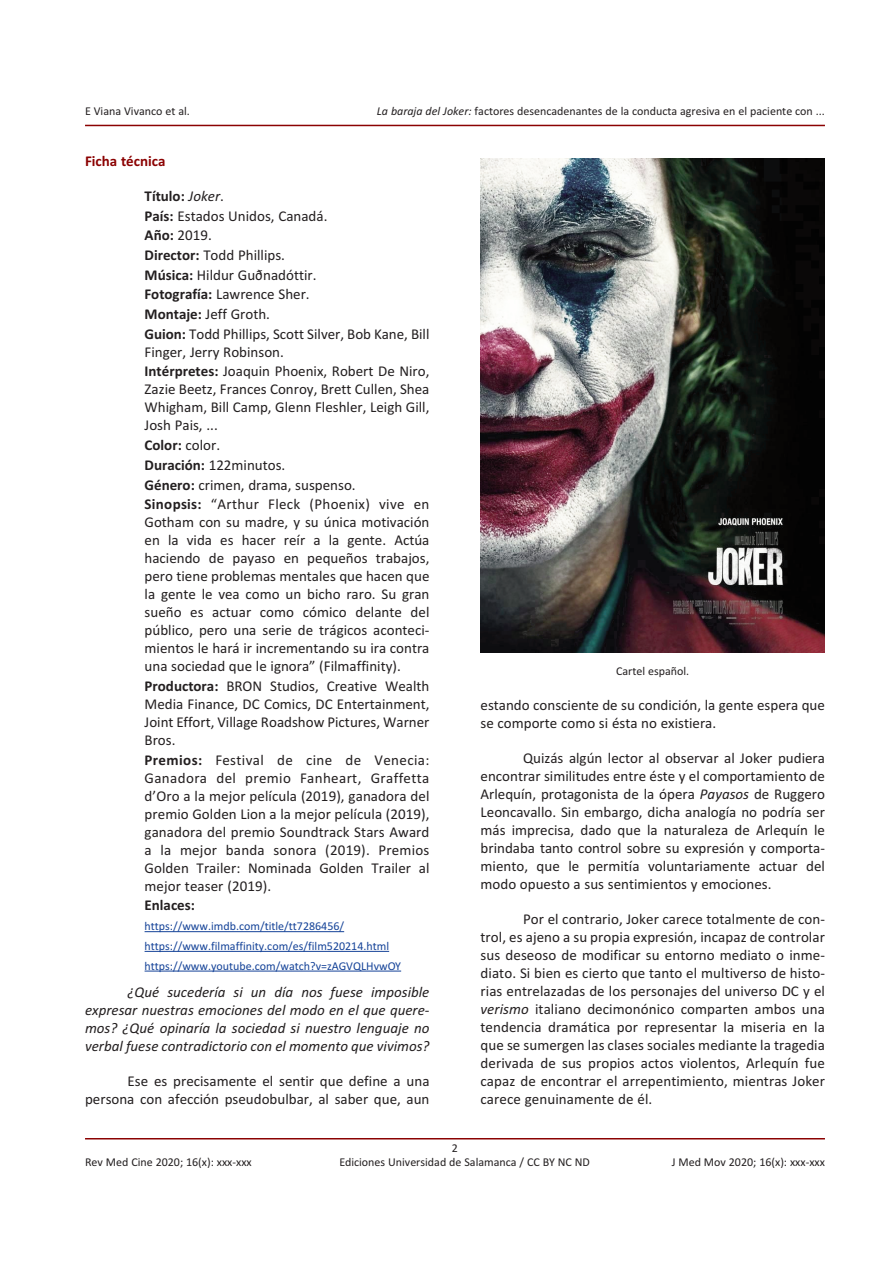
<style>
.page{position:relative;width:893px;height:1263px;background:#fff}
.page>*{position:absolute;margin:0;border:0;box-sizing:border-box;transform-origin:0 0}
.t1{font:15px/18px "Calibri";color:#231f20;text-align:justify}
.t2{font:italic 15px/18px "Calibri";color:#231f20;text-align:justify}
.t3{font:700 15px "Calibri";color:#8b0202}
.t4{font:700 15px "Calibri";color:#231f20}
.t5{font:12px "Calibri";color:#231f20}
.t6{font:12px/19.6px "Calibri";color:#154398}
.s1{font-style:italic}
.s2{font-weight:700}
</style>
<div class="page">
<hr style="left:145px;top:931px;width:199px;height:1px;background:#154398">
<hr style="left:145px;top:951px;width:244px;height:1px;background:#154398">
<hr style="left:145px;top:971px;width:256px;height:1px;background:#154398">
<hr style="left:85px;top:1138px;width:740px;height:1px;background:#8b0202">
<hr style="left:85px;top:125px;width:740px;height:1px;background:#8b0202">
<img style="left:480px;top:158px;width:345px;height:494px">
<p class="t5" style="left:85px;top:104px;width:106px">E Viana Vivanco et al.</p>
<p class="t5" style="left:377px;top:104px;width:450px"><span class="s1">La baraja del Joker:</span> factores desencadenantes de la conducta agresiva en el paciente con ...</p>
<p class="t3" style="left:85px;top:152px;width:82px">Ficha técnica</p>
<p class="t1" style="left:145px;top:186px;width:286px;line-height:19.6px;text-align:left"><span class="s2">Título:</span> <span class="s1">Joker</span>.<br><span class="s2">País:</span> Estados Unidos, Canadá.<br><span class="s2">Año:</span> 2019.<br><span class="s2">Director:</span> Todd Phillips.<br><span class="s2">Música:</span> Hildur Guðnadóttir.<br><span class="s2">Fotografía:</span> Lawrence Sher.<br><span class="s2">Montaje:</span> Jeff Groth.<br><span class="s2">Guion:</span> Todd Phillips, Scott Silver, Bob Kane, Bill</p>
<p class="t1" style="left:145px;top:342px;width:286px;line-height:19.6px">Finger, Jerry Robinson.<br><span class="s2">Intérpretes:</span> Joaquin Phoenix, Robert De Niro,</p>
<p class="t1" style="left:145px;top:380px;width:286px">Zazie Beetz, Frances Conroy, Brett Cullen, Shea Whigham, Bill Camp, Glenn Fleshler, Leigh Gill, Josh Pais, ...</p>
<p class="t1" style="left:145px;top:435px;width:286px;line-height:19.6px;text-align:left"><span class="s2">Color:</span> color.<br><span class="s2">Duración:</span> 122minutos.<br><span class="s2">Género:</span> crimen, drama, suspenso.<br><span class="s2">Sinopsis:</span> “Arthur Fleck (Phoenix) vive en</p>
<p class="t1" style="left:145px;top:513px;width:286px">Gotham con su madre, y su única motivación en la vida es hacer reír a la gente. Actúa haciendo de payaso en pequeños trabajos, pero tiene problemas mentales que hacen que la gente le vea como un bicho raro. Su gran sueño es actuar como cómico delante del público, pero una serie de trágicos aconteci&shy;mientos le hará ir incrementando su ira contra una sociedad que le ignora” (Filmaffinity).</p>
<p class="t1" style="left:145px;top:677px;width:286px"><span class="s2">Productora:</span> BRON Studios, Creative Wealth Media Finance, DC Comics, DC Entertainment, Joint Effort, Village Roadshow Pictures, Warner Bros.</p>
<p class="t1" style="left:145px;top:750px;width:286px"><span class="s2">Premios:</span> Festival de cine de Venecia:<br>Ganadora del premio Fanheart, Graffetta d’Oro a la mejor película (2019), ganadora del premio Golden Lion a la mejor película (2019), ganadora del premio Soundtrack Stars Award a la mejor banda sonora (2019). Premios Golden Trailer: Nominada Golden Trailer al mejor teaser (2019).</p>
<p class="t4" style="left:145px;top:896px;width:52px">Enlaces:</p>
<p class="t6" style="left:145px;top:916px;width:258px">https://www.imdb.com/title/tt7286456/ https://www.filmaffinity.com/es/film520214.html https://www.youtube.com/watch?v=zAGVQLHvwOY</p>
<p class="t2" style="left:85px;top:983px;width:346px;text-indent:43px">¿Qué sucedería si un día nos fuese imposible expresar nuestras emociones del modo en el que quere&shy;mos? ¿Qué opinaría la sociedad si nuestro lenguaje no verbal fuese contradictorio con el momento que vivimos?</p>
<p class="t1" style="left:85px;top:1072px;width:346px;text-align:right">Ese es precisamente el sentir que define a una persona con afección pseudobulbar, al saber que, aun</p>
<p class="t5" style="left:452px;top:1141px;width:8px">2</p>
<p class="t5" style="left:616px;top:664px;width:75px">Cartel español.</p>
<p class="t1" style="left:481px;top:695px;width:346px">estando consciente de su condición, la gente espera que se comporte como si ésta no existiera.</p>
<p class="t1" style="left:481px;top:748px;width:346px;text-indent:43px">Quizás algún lector al observar al Joker pudiera encontrar similitudes entre éste y el comportamiento de Arlequín, protagonista de la ópera <span class="s1">Payasos</span> de Ruggero Leoncavallo. Sin embargo, dicha analogía no podría ser más imprecisa, dado que la naturaleza de Arlequín le brindaba tanto control sobre su expresión y comporta&shy;miento, que le permitía voluntariamente actuar del modo opuesto a sus sentimientos y emociones.</p>
<p class="t1" style="left:481px;top:909px;width:346px;text-indent:43px">Por el contrario, Joker carece totalmente de con&shy;trol, es ajeno a su propia expresión, incapaz de controlar sus deseoso de modificar su entorno mediato o inme&shy;diato. Si bien es cierto que tanto el multiverso de histo&shy;rias entrelazadas de los personajes del universo DC y el <span class="s1">verismo</span> italiano decimonónico comparten ambos una tendencia dramática por representar la miseria en la que se sumergen las clases sociales mediante la tragedia derivada de sus propios actos violentos, Arlequín fue capaz de encontrar el arrepentimiento, mientras Joker carece genuinamente de él.</p>
<p class="t5" style="left:85px;top:1155px;width:168px">Rev Med Cine 2020; 16(x): xxx-xxx</p>
<p class="t5" style="left:339px;top:1155px;width:252px">Ediciones Universidad de Salamanca / CC BY NC ND</p>
<p class="t5" style="left:672px;top:1155px;width:155px">J Med Mov 2020; 16(x): xxx-xxx</p>
</div>
